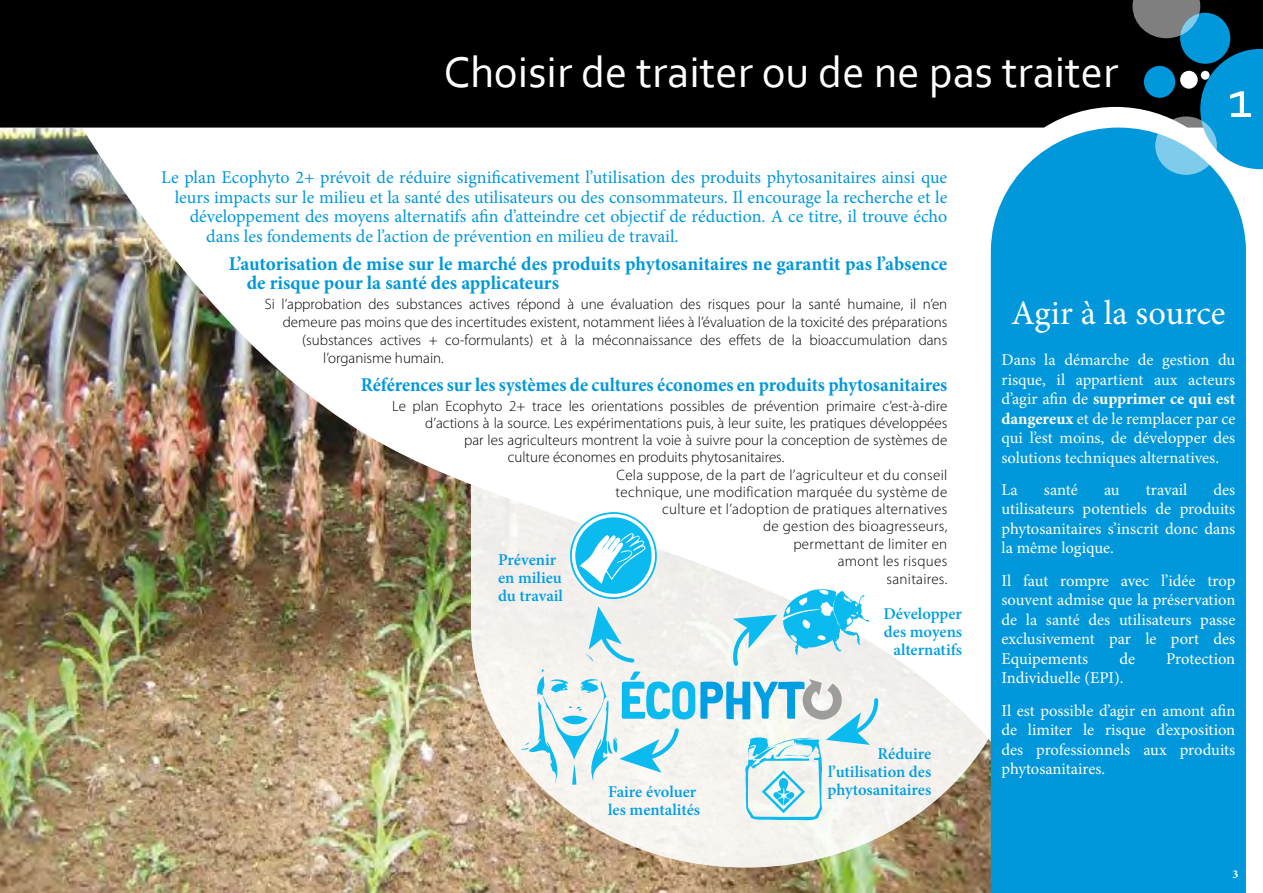
<style>
.page{position:relative;width:1263px;height:893px;background:#fff}
.page>*{position:absolute;margin:0;border:0;box-sizing:border-box;transform-origin:0 0}
.t1{font:55.35px "Corbel";color:#fff}
.t2{font:45px "Corbel";color:#fff}
.t3{font:34.5px "Minion Pro";color:#fff}
.t4{font:700 19.5px/19.5px "Minion Pro";color:#0098da}
.t5{font:700 19.5px "Minion Pro";color:#0098da;scale:.95 1}
.t6{font:18px "Minion Pro";color:#0098da}
.t7{font:16.5px/19.5px "Minion Pro";color:#fff;text-align:justify}
.t8{font:600 16.5px/18px "Minion Pro";color:#009fe3}
.t9{font:300 15px "Myriad Pro";color:#000}
.t10{font:300 15px "Myriad Pro";letter-spacing:.02em;color:#000}
.t11{font:700 12px "Minion Pro";color:#fff}
.s1{font-weight:700}
</style>
<div class="page">
<img style="left:0;top:128px;width:991px;height:765px">
<svg style="left:471px;top:398px;width:520px;height:470px"></svg>
<div style="left:0;top:0;width:1263px;height:128px;background:#000"></div>
<div style="left:1180px;top:13px;width:50px;height:51px;background:#0098da;border-radius:50%"></div>
<div style="left:1144px;top:66px;width:31px;height:32px;background:#0098da;border-radius:50%"></div>
<div style="left:1180px;top:71px;width:18px;height:18px;background:#fff;border-radius:50%"></div>
<svg style="left:1132px;top:0;width:68px;height:38px;background:#677880"></svg>
<svg style="left:1200px;top:49px;width:63px;height:120px;background:#038dca"></svg>
<svg style="left:521px;top:512px;width:359px;height:309px"></svg>
<div style="left:991px;top:128px;width:255px;height:765px;background:#0098da"></div>
<svg style="left:1155px;top:116px;width:62px;height:59px;fill:#7fcbec"></svg>
<h2 class="t2" style="left:443px;top:44px;width:676px">Choisir de traiter ou de ne pas traiter</h2>
<h1 class="t1" style="left:1227px;top:64px;width:26px">1</h1>
<p class="t6" style="left:161px;top:165px;width:787px">Le plan Ecophyto 2+ prévoit de réduire significativement l’utilisation des produits phytosanitaires ainsi que</p>
<p class="t6" style="left:175px;top:185px;width:774px">leurs impacts sur le milieu et la santé des utilisateurs ou des consommateurs. Il encourage la recherche et le</p>
<p class="t6" style="left:190px;top:204px;width:759px">développement des moyens alternatifs afin d’atteindre cet objectif de réduction. A ce titre, il trouve écho</p>
<p class="t6" style="left:206px;top:224px;width:474px">dans les fondements de l’action de prévention en milieu de travail.</p>
<h3 class="t4" style="left:247px;top:253px;width:702px;text-indent:-18px">L’autorisation de mise sur le marché des produits phytosanitaires ne garantit pas l’absence de risque pour la santé des applicateurs</h3>
<p class="t9" style="left:265px;top:295px;width:684px">Si l’approbation des substances actives répond à une évaluation des risques pour la santé humaine, il n’en</p>
<p class="t9" style="left:283px;top:313px;width:666px">demeure pas moins que des incertitudes existent, notamment liées à l’évaluation de la toxicité des préparations</p>
<p class="t9" style="left:302px;top:331px;width:646px">(substances actives + co-formulants) et à la méconnaissance des effets de la bioaccumulation dans</p>
<p class="t9" style="left:323px;top:349px;width:122px">l’organisme humain.</p>
<h3 class="t5" style="left:361px;top:371px;width:619px">Références sur les systèmes de cultures économes en produits phytosanitaires</h3>
<p class="t9" style="left:392px;top:397px;width:557px">Le plan Ecophyto 2+ trace les orientations possibles de prévention primaire c’est-à-dire</p>
<p class="t9" style="left:425px;top:414px;width:523px">d’actions à la source. Les expérimentations puis, à leur suite, les pratiques développées</p>
<p class="t9" style="left:464px;top:431px;width:485px">par les agriculteurs montrent la voie à suivre pour la conception de systèmes de</p>
<p class="t9" style="left:508px;top:448px;width:278px">culture économes en produits phytosanitaires.</p>
<p class="t10" style="left:617px;top:466px;width:332px">Cela suppose, de la part de l’agriculteur et du conseil</p>
<p class="t10" style="left:616px;top:483px;width:333px">technique, une modification marquée du système de</p>
<p class="t10" style="left:662px;top:500px;width:287px">culture et l’adoption de pratiques alternatives</p>
<p class="t10" style="left:763px;top:517px;width:186px">de gestion des bioagresseurs,</p>
<p class="t10" style="left:793px;top:535px;width:155px">permettant de limiter en</p>
<p class="t10" style="left:838px;top:552px;width:111px">amont les risques</p>
<p class="t10" style="left:886px;top:570px;width:62px">sanitaires.</p>
<p class="t8" style="left:498px;top:550px;width:66px">Prévenir en milieu du travail</p>
<p class="t8" style="left:608px;top:782px;width:93px">Faire évoluer les mentalités</p>
<p class="t8" style="left:883px;top:605px;width:80px;text-align:right">Développer des moyens alternatifs</p>
<p class="t8" style="left:827px;top:745px;width:105px;text-align:justify;text-indent:50px">Réduire l’utilisation des phytosanitaires</p>
<h3 class="t3" style="left:1011px;top:290px;width:216px">Agir à la source</h3>
<p class="t7" style="left:1001px;top:350px;width:235px">Dans la démarche de gestion du risque, il appartient aux acteurs d’agir afin de <span class="s1">supprimer ce qui est dangereux</span> et de le remplacer par ce qui l’est moins, de développer des solutions techniques alternatives.</p>
<p class="t7" style="left:1001px;top:480px;width:18px">La</p>
<p class="t7" style="left:1044px;top:480px;width:35px">santé</p>
<p class="t7" style="left:1104px;top:480px;width:17px">au</p>
<p class="t7" style="left:1146px;top:480px;width:43px">travail</p>
<p class="t7" style="left:1001px;top:480px;width:235px;text-indent:212px">des utilisateurs potentiels de produits phytosanitaires s’inscrit donc dans la même logique.</p>
<p class="t7" style="left:1001px;top:571px;width:235px">Il faut rompre avec l’idée trop souvent admise que la préservation de la santé des utilisateurs passe exclusivement par le port des Equipements</p>
<p class="t7" style="left:1119px;top:649px;width:17px">de</p>
<p class="t7" style="left:1166px;top:649px;width:71px">Protection</p>
<p class="t7" style="left:1001px;top:662px;width:235px;line-height:32.2px">Individuelle (EPI).<br>Il est possible d’agir en amont afin</p>
<p class="t7" style="left:1001px;top:720px;width:235px">de limiter le risque d’exposition des professionnels aux produits phytosanitaires.</p>
<p class="t11" style="left:1232px;top:866px;width:7px">3</p>
</div>
